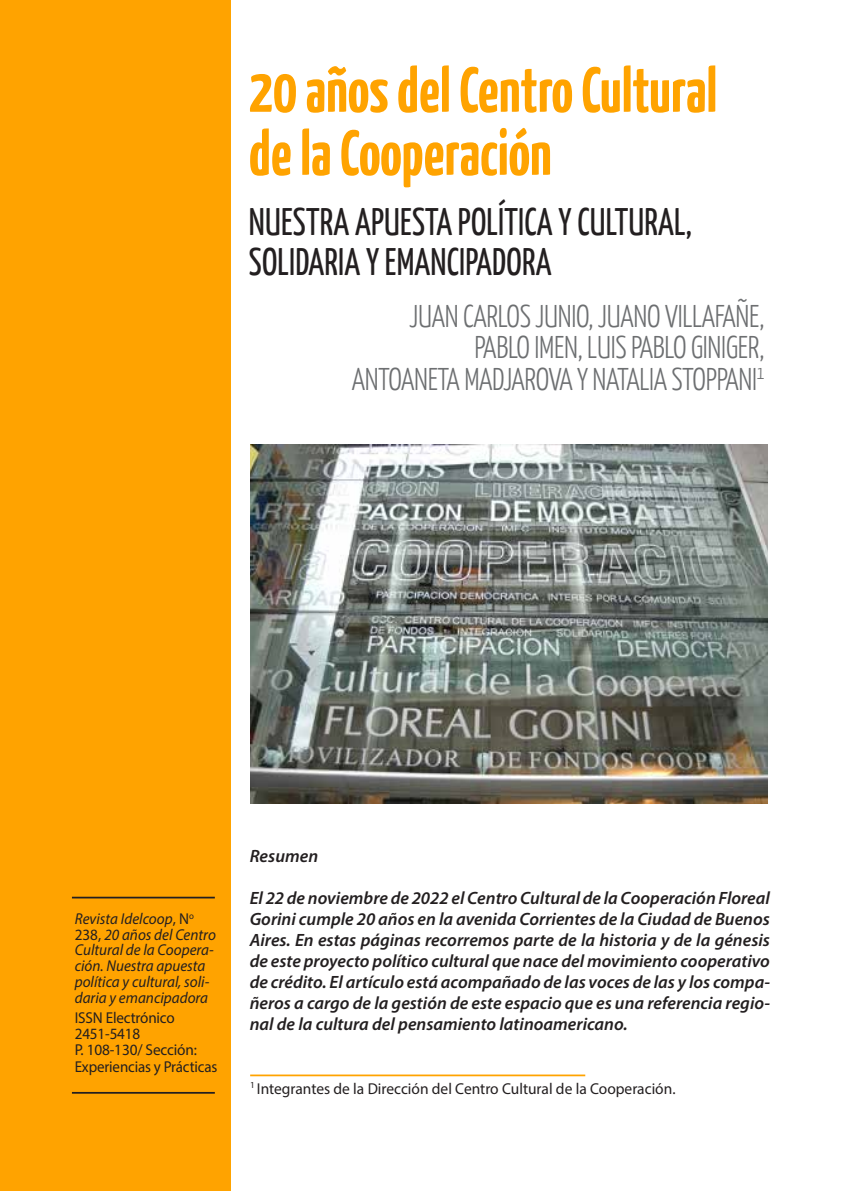
<style>
.page{position:relative;width:844px;height:1191px;background:#fff}
.page>*{position:absolute;margin:0;border:0;box-sizing:border-box;transform-origin:0 0}
.t1{font:700 63px/63px "Yanone Kaffeesatz";color:#ffa300;scale:.96 1}
.t2{font:38.5px/40.2px "Yanone Kaffeesatz";letter-spacing:.005em;color:#231f20;scale:.94 1}
.t3{font:300 31.5px/31.5px "Yanone Kaffeesatz";letter-spacing:-.01em;color:#6d6f71;text-align:right}
.t4{font:italic 600 17.85px/21px "Myriad Pro";color:#231f20;text-align:justify}
.t5{font:italic 15.75px/15.8px "Myriad Pro";color:#231f20;scale:.96 1}
.t6{font:15.75px "Myriad Pro";letter-spacing:-.01em;color:#231f20}
.t7{font:15.75px/15.8px "Myriad Pro";letter-spacing:-.01em;color:#231f20;scale:.96 1}
.t8{font:15.75px "Myriad Pro";letter-spacing:-.01em;color:#231f20;scale:.95 1}
.s1{font-style:normal}
</style>
<div class="page">
<div style="left:0;top:0;width:230px;height:1191px;background:#ffa300"></div>
<hr style="left:72px;top:1092px;width:143px;height:1px;background:#231f20">
<hr style="left:72px;top:896px;width:143px;height:2px;background:#231f20">
<hr style="left:250px;top:1074px;width:335px;height:2px;background:#ffa300">
<img style="left:251px;top:444px;width:516px;height:360px">
<h1 class="t1" style="left:249px;top:56px;width:489px">20 años del Centro Cultural de la Cooperación</h1>
<h2 class="t2" style="left:249px;top:200px;width:473px">NUESTRA APUESTA POLÍTICA Y CULTURAL,<br>SOLIDARIA Y EMANCIPADORA</h2>
<h3 class="t3" style="left:351px;top:299px;width:414px">JUAN CARLOS JUNIO, JUANO VILLAFAÑE,<br>PABLO IMEN, LUIS PABLO GINIGER,<br>ANTOANETA MADJAROVA Y NATALIA STOPPANI<sup>1</sup></h3>
<p class="t5" style="left:75px;top:910px;width:148px">Revista Idelcoop<span class="s1">, N</span><sup>o<br></sup><span class="s1">238,</span> 20 años del Centro<br>Cultural de la Coopera&shy;ción. Nuestra apuesta política y cultural, soli&shy;daria y emancipadora</p>
<p class="t7" style="left:75px;top:1010px;width:129px">ISSN Electrónico<br>2451-5418<br>P. 108-130/ Sección:</p>
<p class="t8" style="left:75px;top:1057px;width:152px">Experiencias y Prácticas</p>
<p class="t4" style="left:249px;top:845px;width:70px">Resumen</p>
<p class="t4" style="left:249px;top:887px;width:521px">El 22 de noviembre de 2022 el Centro Cultural de la Cooperación Floreal Gorini cumple 20 años en la avenida Corrientes de la Ciudad de Buenos Aires. En estas páginas recorremos parte de la historia y de la génesis de este proyecto político cultural que nace del movimiento cooperativo de crédito. El artículo está acompañado de las voces de las y los compa&shy;ñeros a cargo de la gestión de este espacio que es una referencia regio&shy;nal de la cultura del pensamiento latinoamericano.</p>
<p class="t6" style="left:250px;top:1078px;width:427px"><sup>1</sup> Integrantes de la Dirección del Centro Cultural de la Cooperación.</p>
</div>
